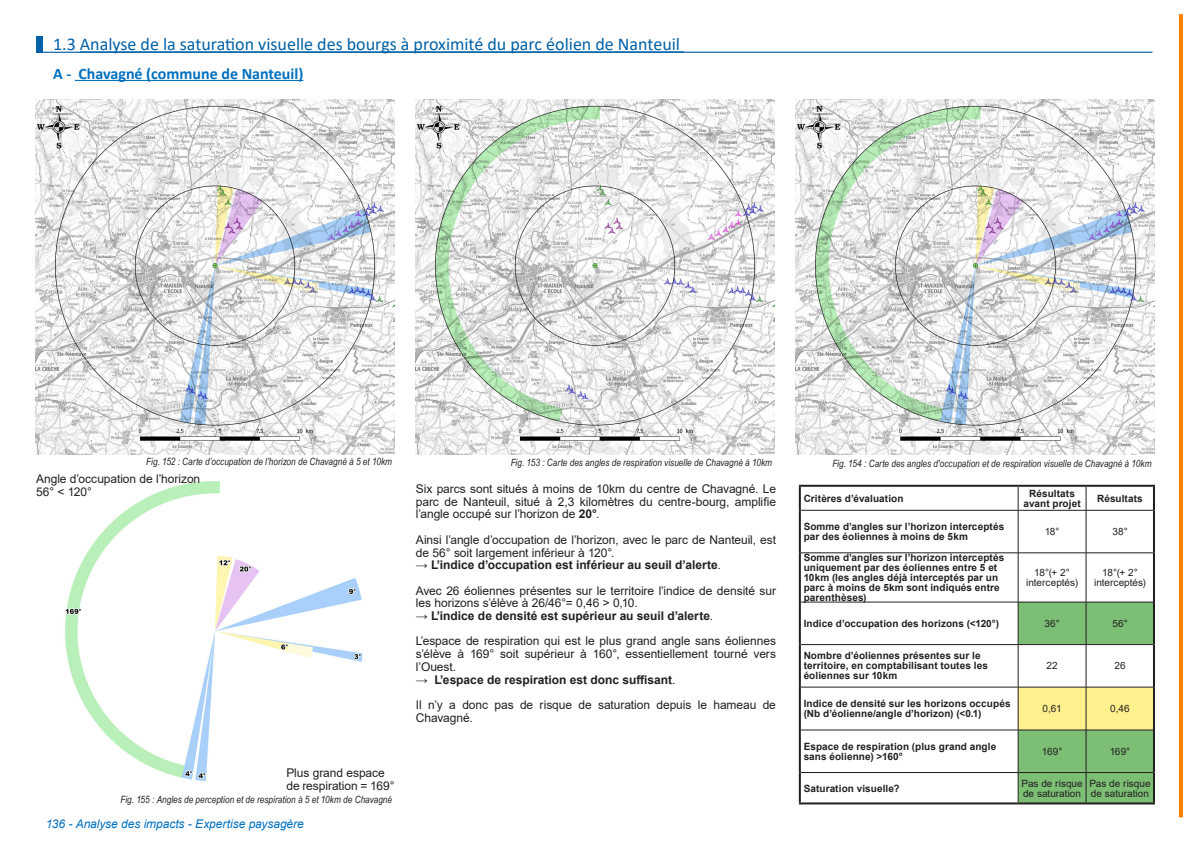
<style>
.page{position:relative;width:1191px;height:842px;background:#fff}
.page>*{position:absolute;margin:0;border:0;box-sizing:border-box;transform-origin:0 0}
.t1{font:18px "Calibri";color:#0060a8}
.t2{font:700 16px "Calibri";color:#0070c0}
.corps_de_texte{font:12px/12.7px "Arial";letter-spacing:-.005em;color:#231f20}
.corps_de_texte-2{font:700 12px "Arial";color:#231f20}
.t3{font:italic 12px "Arial";letter-spacing:-.005em;color:#0070c0}
.corps_de_texte-3{font:700 10px/10px "Arial";letter-spacing:.01em;color:#231f20}
.t4{font:italic 10px "Arial Narrow";letter-spacing:.005em;color:#231f20}
.corps_de_texte-4{font:10px/10px "Arial";color:#231f20;text-align:center}
.s1{font-weight:700}
.s2{font-weight:400}
</style>
<div class="page">
<hr style="left:42px;top:52px;width:1110px;height:1px;background:#0060a8">
<hr style="left:80px;top:51px;width:604px;height:2px;background:#0060a8">
<div style="left:36px;top:36px;width:6px;height:17px;background:#0060a8"></div>
<img style="left:36px;top:99px;width:359px;height:356px">
<img style="left:65px;top:481px;width:298px;height:300px">
<img style="left:416px;top:99px;width:359px;height:356px">
<img style="left:795px;top:99px;width:360px;height:356px">
<img style="left:36px;top:106px;width:48px;height:48px">
<img style="left:416px;top:103px;width:48px;height:51px">
<img style="left:795px;top:103px;width:49px;height:51px">
<svg style="left:1018px;top:487px;width:1px;height:23px"></svg>
<svg style="left:1085px;top:487px;width:1px;height:23px"></svg>
<hr style="left:801px;top:510px;width:217px;height:1px;background:#231f20">
<hr style="left:1018px;top:510px;width:68px;height:1px;background:#231f20">
<hr style="left:1018px;top:510px;width:1px;height:43px;background:#231f20">
<hr style="left:1086px;top:510px;width:67px;height:1px;background:#231f20">
<hr style="left:801px;top:553px;width:217px;height:1px;background:#231f20">
<hr style="left:1018px;top:553px;width:68px;height:1px;background:#231f20">
<hr style="left:1018px;top:553px;width:1px;height:49px;background:#231f20">
<hr style="left:1086px;top:553px;width:67px;height:1px;background:#231f20">
<hr style="left:801px;top:602px;width:217px;height:1px;background:#231f20">
<hr style="left:801px;top:644px;width:217px;height:1px;background:#231f20">
<hr style="left:801px;top:687px;width:217px;height:1px;background:#231f20">
<hr style="left:801px;top:730px;width:217px;height:1px;background:#231f20">
<hr style="left:801px;top:772px;width:217px;height:1px;background:#231f20">
<hr style="left:1085px;top:510px;width:1px;height:43px;background:#231f20">
<hr style="left:1085px;top:553px;width:1px;height:49px;background:#231f20">
<svg style="left:1018px;top:603px;width:135px;height:199px"></svg>
<hr style="left:1018px;top:602px;width:68px;height:1px;background:#231f20">
<hr style="left:1018px;top:602px;width:1px;height:42px;background:#231f20">
<hr style="left:1018px;top:644px;width:68px;height:1px;background:#231f20">
<hr style="left:1086px;top:602px;width:67px;height:1px;background:#231f20">
<hr style="left:1085px;top:602px;width:1px;height:42px;background:#231f20">
<hr style="left:1086px;top:644px;width:67px;height:1px;background:#231f20">
<hr style="left:799px;top:485px;width:219px;height:2px;background:#231f20">
<hr style="left:799px;top:487px;width:2px;height:23px;background:#231f20">
<hr style="left:1018px;top:485px;width:68px;height:2px;background:#231f20">
<hr style="left:1086px;top:485px;width:69px;height:2px;background:#231f20">
<hr style="left:1153px;top:487px;width:2px;height:23px;background:#231f20">
<hr style="left:799px;top:510px;width:2px;height:43px;background:#231f20">
<hr style="left:1153px;top:510px;width:2px;height:43px;background:#231f20">
<hr style="left:799px;top:553px;width:2px;height:49px;background:#231f20">
<hr style="left:1153px;top:553px;width:2px;height:49px;background:#231f20">
<hr style="left:799px;top:602px;width:2px;height:43px;background:#231f20">
<hr style="left:1153px;top:602px;width:2px;height:43px;background:#231f20">
<hr style="left:799px;top:645px;width:2px;height:42px;background:#231f20">
<hr style="left:1153px;top:645px;width:2px;height:42px;background:#231f20">
<hr style="left:799px;top:687px;width:2px;height:43px;background:#231f20">
<hr style="left:1153px;top:687px;width:2px;height:43px;background:#231f20">
<hr style="left:799px;top:730px;width:2px;height:42px;background:#231f20">
<hr style="left:799px;top:772px;width:2px;height:30px;background:#231f20">
<hr style="left:1153px;top:772px;width:2px;height:30px;background:#231f20">
<hr style="left:799px;top:802px;width:219px;height:2px;background:#231f20">
<hr style="left:1018px;top:802px;width:68px;height:2px;background:#231f20">
<hr style="left:1086px;top:802px;width:69px;height:2px;background:#231f20">
<hr style="left:1018px;top:730px;width:1px;height:42px;background:#231f20">
<hr style="left:1018px;top:730px;width:68px;height:1px;background:#231f20">
<hr style="left:1086px;top:730px;width:67px;height:1px;background:#231f20">
<hr style="left:1153px;top:730px;width:2px;height:42px;background:#231f20">
<hr style="left:1018px;top:772px;width:68px;height:1px;background:#231f20">
<hr style="left:1086px;top:772px;width:67px;height:1px;background:#231f20">
<hr style="left:1085px;top:730px;width:1px;height:42px;background:#231f20">
<hr style="left:75px;top:80px;width:228px;height:1px;background:#0070c0">
<svg style="left:1178px;top:14px;width:4px;height:803px;fill:#ff7f00"></svg>
<p class="t1" style="left:53px;top:31px;width:628px">1.3 Analyse de la saturation visuelle des bourgs à proximité du parc éolien de Nanteuil</p>
<p class="t2" style="left:53px;top:62px;width:252px">A - Chavagné (commune de Nanteuil)</p>
<p class="t4" style="left:146px;top:455px;width:247px">Fig. 152 : Carte d’occupation de l’horizon de Chavagné à 5 et 10km</p>
<p class="t4" style="left:510px;top:456px;width:263px">Fig. 153 : Carte des angles de respiration visuelle de Chavagné à 10km</p>
<p class="t4" style="left:832px;top:457px;width:321px">Fig. 154 : Carte des angles d'occupation et de respiration visuelle de Chavagné à 10km</p>
<p class="corps_de_texte" style="left:36px;top:472px;width:166px">Angle d’occupation de l’horizon</p>
<p class="corps_de_texte" style="left:36px;top:485px;width:57px">56° &lt; 120°</p>
<p class="corps_de_texte" style="left:286px;top:766px;width:100px">Plus grand espace</p>
<p class="corps_de_texte" style="left:286px;top:779px;width:110px">de respiration = 169°</p>
<p class="t4" style="left:120px;top:792px;width:273px">Fig. 155 : Angles de perception et de respiration à 5 et 10km de Chavagné</p>
<p class="t3" style="left:46px;top:816px;width:260px">136 - Analyse des impacts - Expertise paysagère</p>
<p class="corps_de_texte" style="left:416px;top:482px;width:362px;text-align:justify">Six parcs sont situés à moins de 10km du centre de Chavagné. Le parc de Nanteuil, situé à 2,3 kilomètres du centre-bourg, amplifie l’angle occupé sur l’horizon de <span class="s1">20°</span>.</p>
<p class="corps_de_texte" style="left:416px;top:533px;width:362px">Ainsi l’angle d’occupation de l’horizon, avec le parc de Nanteuil, est de 56° soit largement inférieur à 120°.</p>
<p class="corps_de_texte-2" style="left:416px;top:557px;width:306px">→ L’indice d’occupation est inférieur au seuil d’alerte<span class="s2">.</span></p>
<p class="corps_de_texte" style="left:416px;top:584px;width:361px">Avec 26 éoliennes présentes sur le territoire l’indice de densité sur les horizons s’élève à 26/46°= 0,46 &gt; 0,10.</p>
<p class="corps_de_texte-2" style="left:416px;top:607px;width:299px">→ L’indice de densité est supérieur au seuil d’alerte<span class="s2">.</span></p>
<p class="corps_de_texte" style="left:416px;top:635px;width:362px;text-align:justify">L’espace de respiration qui est le plus grand angle sans éoliennes s’élève à 169° soit supérieur à 160°, essentiellement tourné vers l’Ouest.</p>
<p class="corps_de_texte-2" style="left:416px;top:671px;width:261px">→ L’espace de respiration est donc suffisant<span class="s2">.</span></p>
<p class="corps_de_texte" style="left:416px;top:698px;width:361px">Il n’y a donc pas de risque de saturation depuis le hameau de<br>Chavagné.</p>
<p class="corps_de_texte-3" style="left:803px;top:493px;width:101px">Critères d’évaluation</p>
<p class="corps_de_texte-3" style="left:1023px;top:488px;width:59px;text-align:center">Résultats avant projet</p>
<p class="corps_de_texte-3" style="left:1097px;top:493px;width:47px">Résultats</p>
<p class="corps_de_texte-3" style="left:803px;top:522px;width:202px">Somme d’angles sur l’horizon interceptés par des éoliennes à moins de 5km</p>
<p class="corps_de_texte-4" style="left:1044px;top:527px;width:16px">18°</p>
<p class="corps_de_texte-4" style="left:1112px;top:527px;width:17px">38°</p>
<p class="corps_de_texte-3" style="left:803px;top:553px;width:202px">Somme d’angles sur l’horizon interceptés uniquement par des éoliennes entre 5 et 10km (les angles déjà interceptés par un parc à moins de 5km sont indiqués entre parenthèses)</p>
<p class="corps_de_texte-4" style="left:1026px;top:567px;width:53px">18°(+ 2° interceptés)</p>
<p class="corps_de_texte-4" style="left:1094px;top:567px;width:53px">18°(+ 2° interceptés)</p>
<p class="corps_de_texte-3" style="left:803px;top:618px;width:197px">Indice d’occupation des horizons (&lt;120°)</p>
<p class="corps_de_texte-4" style="left:1044px;top:618px;width:17px">36°</p>
<p class="corps_de_texte-4" style="left:1112px;top:618px;width:17px">56°</p>
<p class="corps_de_texte-3" style="left:803px;top:651px;width:186px">Nombre d’éoliennes présentes sur le territoire, en comptabilisant toutes les éoliennes sur 10km</p>
<p class="corps_de_texte-4" style="left:1046px;top:661px;width:13px">22</p>
<p class="corps_de_texte-4" style="left:1114px;top:661px;width:13px">26</p>
<p class="corps_de_texte-3" style="left:803px;top:699px;width:208px">Indice de densité sur les horizons occupés (Nb d’éolienne/angle d’horizon) (&lt;0.1)</p>
<p class="corps_de_texte-4" style="left:1042px;top:704px;width:21px">0,61</p>
<p class="corps_de_texte-4" style="left:1110px;top:704px;width:21px">0,46</p>
<p class="corps_de_texte-3" style="left:803px;top:741px;width:194px">Espace de respiration (plus grand angle sans éolienne) &gt;160°</p>
<p class="corps_de_texte-4" style="left:1041px;top:746px;width:22px">169°</p>
<p class="corps_de_texte-4" style="left:1109px;top:746px;width:22px">169°</p>
<p class="corps_de_texte-3" style="left:803px;top:783px;width:97px">Saturation visuelle?</p>
<p class="corps_de_texte-4" style="left:1021px;top:778px;width:63px;text-align:left">Pas de risque de saturation</p>
<p class="corps_de_texte-4" style="left:1089px;top:778px;width:63px;text-align:left">Pas de risque de saturation</p>
</div>
